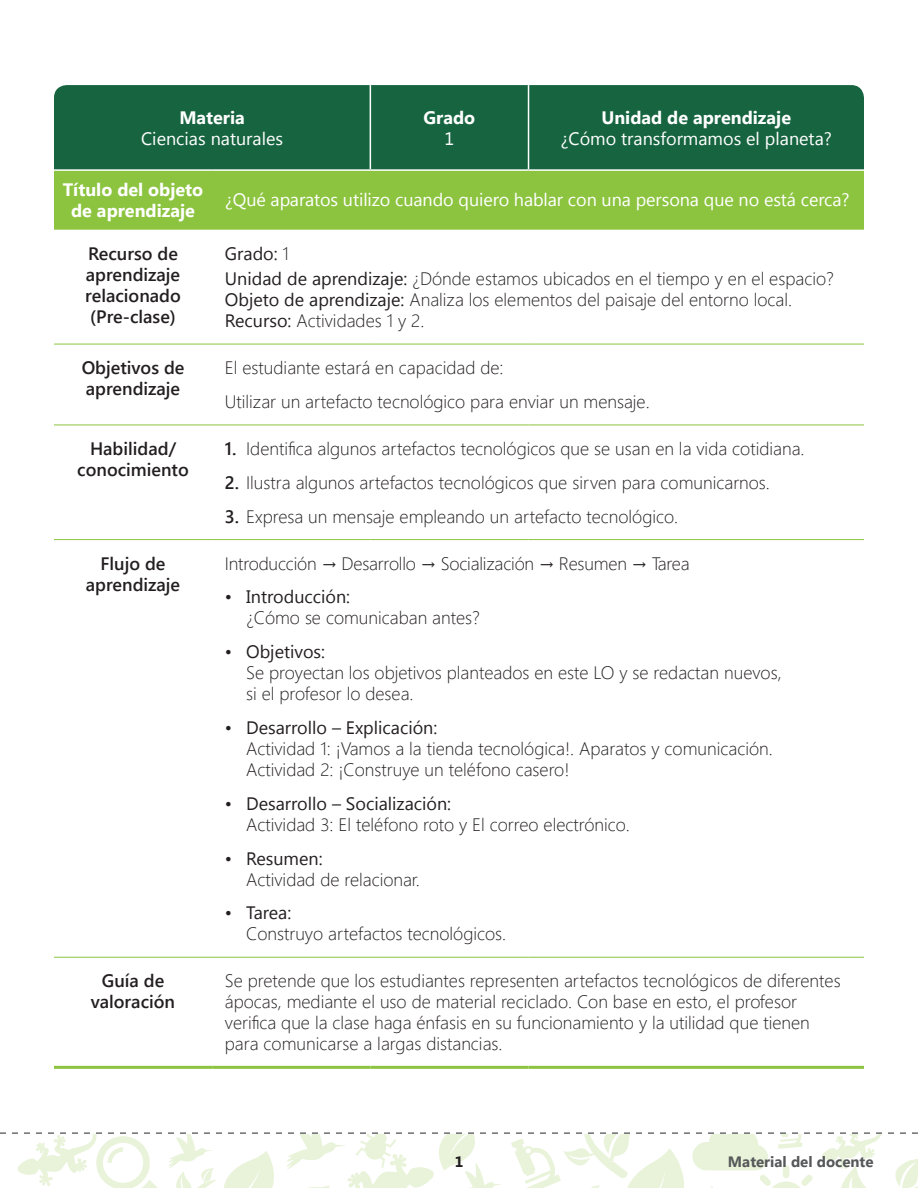
<style>
.page{position:relative;width:918px;height:1188px;background:#fff}
.page>*{position:absolute;margin:0;border:0;box-sizing:border-box;transform-origin:0 0}
.t1{font:300 18px/21px "Segoe UI";color:#231f20}
.t2{font:600 18px/21px "Segoe UI";color:#231f20;text-align:center}
.t3{font:18px "Segoe UI";letter-spacing:-.005em;color:#fff}
.t4{font:18px "Segoe UI";color:#231f20}
.t5{font:700 18px/21px "Segoe UI";color:#fff;text-align:center}
.t6{font:700 15px "Segoe UI";color:#57585a}
.t7{font:700 15px "Segoe UI";color:#231f20}
.s1{font-weight:400}
.s2{font-weight:600}
</style>
<div class="page">
<svg style="left:0;top:1132px;width:918px;height:56px"></svg>
<div style="left:54px;top:85px;width:810px;height:84px;background:#176540"></div>
<div style="left:54px;top:171px;width:810px;height:59px;background:#8cc440"></div>
<hr style="left:370px;top:85px;width:1px;height:84px;background:#fff">
<hr style="left:528px;top:85px;width:1px;height:84px;background:#fff">
<hr style="left:54px;top:425px;width:158px;height:1px;background:#8cc440">
<hr style="left:212px;top:425px;width:158px;height:1px;background:#8cc440">
<hr style="left:370px;top:425px;width:159px;height:1px;background:#8cc440">
<hr style="left:529px;top:425px;width:335px;height:1px;background:#8cc440">
<hr style="left:54px;top:539px;width:158px;height:1px;background:#8cc440">
<hr style="left:212px;top:539px;width:158px;height:1px;background:#8cc440">
<hr style="left:370px;top:539px;width:159px;height:1px;background:#8cc440">
<hr style="left:529px;top:539px;width:335px;height:1px;background:#8cc440">
<hr style="left:54px;top:957px;width:158px;height:1px;background:#8cc440">
<hr style="left:212px;top:957px;width:158px;height:1px;background:#8cc440">
<hr style="left:370px;top:957px;width:159px;height:1px;background:#8cc440">
<hr style="left:529px;top:957px;width:335px;height:1px;background:#8cc440">
<hr style="left:54px;top:1066px;width:158px;height:3px;background:#8cc440">
<hr style="left:212px;top:1066px;width:158px;height:3px;background:#8cc440">
<hr style="left:370px;top:1066px;width:159px;height:3px;background:#8cc440">
<hr style="left:529px;top:1066px;width:335px;height:3px;background:#8cc440">
<hr style="left:54px;top:344px;width:158px;height:1px;background:#8cc440">
<hr style="left:212px;top:344px;width:158px;height:1px;background:#8cc440">
<hr style="left:370px;top:344px;width:159px;height:1px;background:#8cc440">
<hr style="left:529px;top:344px;width:335px;height:1px;background:#8cc440">
<p class="t5" style="left:179px;top:106px;width:67px">Materia</p>
<p class="t3" style="left:141px;top:126px;width:143px">Ciencias naturales</p>
<p class="t5" style="left:424px;top:106px;width:53px">Grado</p>
<p class="t3" style="left:445px;top:126px;width:11px">1</p>
<p class="t5" style="left:601px;top:106px;width:191px">Unidad de aprendizaje</p>
<p class="t3" style="left:560px;top:126px;width:273px">¿Cómo transformamos el planeta?</p>
<p class="t5" style="left:63px;top:178px;width:142px">Título del objeto de aprendizaje</p>
<p class="t3" style="left:225px;top:188px;width:626px">¿Qué aparatos utilizo cuando quiero hablar con una persona que no está cerca?</p>
<p class="t2" style="left:85px;top:243px;width:97px;text-align:left">Recurso de aprendizaje relacionado (Pre-clase)</p>
<p class="t1" style="left:225px;top:240px;width:610px;line-height:25.2px"><span class="s1">Grado:</span> 1<br><span class="s1">Unidad de aprendizaje:</span> ¿Dónde estamos ubicados en el tiempo y en el espacio?</p>
<p class="t1" style="left:225px;top:288px;width:569px"><span class="s1">Objeto de aprendizaje:</span> Analiza los elementos del paisaje del entorno local.<br><span class="s1">Recurso:</span> Actividades 1 y 2.</p>
<p class="t2" style="left:82px;top:357px;width:104px;text-align:left">Objetivos de aprendizaje</p>
<p class="t1" style="left:225px;top:350px;width:426px;line-height:33.8px">El estudiante estará en capacidad de:<br>Utilizar un artefacto tecnológico para enviar un mensaje.</p>
<p class="t2" style="left:77px;top:438px;width:113px">Habilidad/ conocimiento</p>
<p class="t1" style="left:225px;top:437px;width:581px"><span class="s2">1.</span> Identifica algunos artefactos tecnológicos que se usan en la vida cotidiana.</p>
<p class="t1" style="left:225px;top:471px;width:547px"><span class="s2">2.</span> Ilustra algunos artefactos tecnológicos que sirven para comunicarnos.</p>
<p class="t1" style="left:225px;top:505px;width:455px"><span class="s2">3.</span> Expresa un mensaje empleando un artefacto tecnológico.</p>
<p class="t2" style="left:86px;top:553px;width:96px">Flujo de aprendizaje</p>
<p class="t1" style="left:225px;top:552px;width:466px">Introducción → Desarrollo → Socialización → Resumen → Tarea</p>
<p class="t4" style="left:225px;top:585px;width:127px">• Introducción:</p>
<p class="t1" style="left:246px;top:607px;width:235px">¿Cómo se comunicaban antes?</p>
<p class="t4" style="left:225px;top:639px;width:102px">• Objetivos:</p>
<p class="t1" style="left:246px;top:662px;width:537px">Se proyectan los objetivos planteados en este LO y se redactan nuevos, si el profesor lo desea.</p>
<p class="t4" style="left:225px;top:715px;width:214px">• Desarrollo – Explicación:</p>
<p class="t1" style="left:246px;top:737px;width:528px">Actividad 1: ¡Vamos a la tienda tecnológica!. Aparatos y comunicación.<br>Actividad 2: ¡Construye un teléfono casero!</p>
<p class="t4" style="left:225px;top:791px;width:228px">• Desarrollo – Socialización:</p>
<p class="t1" style="left:246px;top:813px;width:385px">Actividad 3: El teléfono roto y El correo electrónico.</p>
<p class="t4" style="left:225px;top:846px;width:99px">• Resumen:</p>
<p class="t1" style="left:246px;top:868px;width:175px">Actividad de relacionar.</p>
<p class="t4" style="left:225px;top:900px;width:68px">• Tarea:</p>
<p class="t1" style="left:246px;top:923px;width:262px">Construyo artefactos tecnológicos.</p>
<p class="t2" style="left:91px;top:970px;width:86px">Guía de valoración</p>
<p class="t1" style="left:225px;top:970px;width:617px">Se pretende que los estudiantes representen artefactos tecnológicos de diferentes ápocas, mediante el uso de material reciclado. Con base en esto, el profesor verifica que la clase haga énfasis en su funcionamiento y la utilidad que tienen para comunicarse a largas distancias.</p>
<p class="t7" style="left:455px;top:1151px;width:10px">1</p>
<p class="t6" style="left:728px;top:1151px;width:147px">Material del docente</p>
</div>
